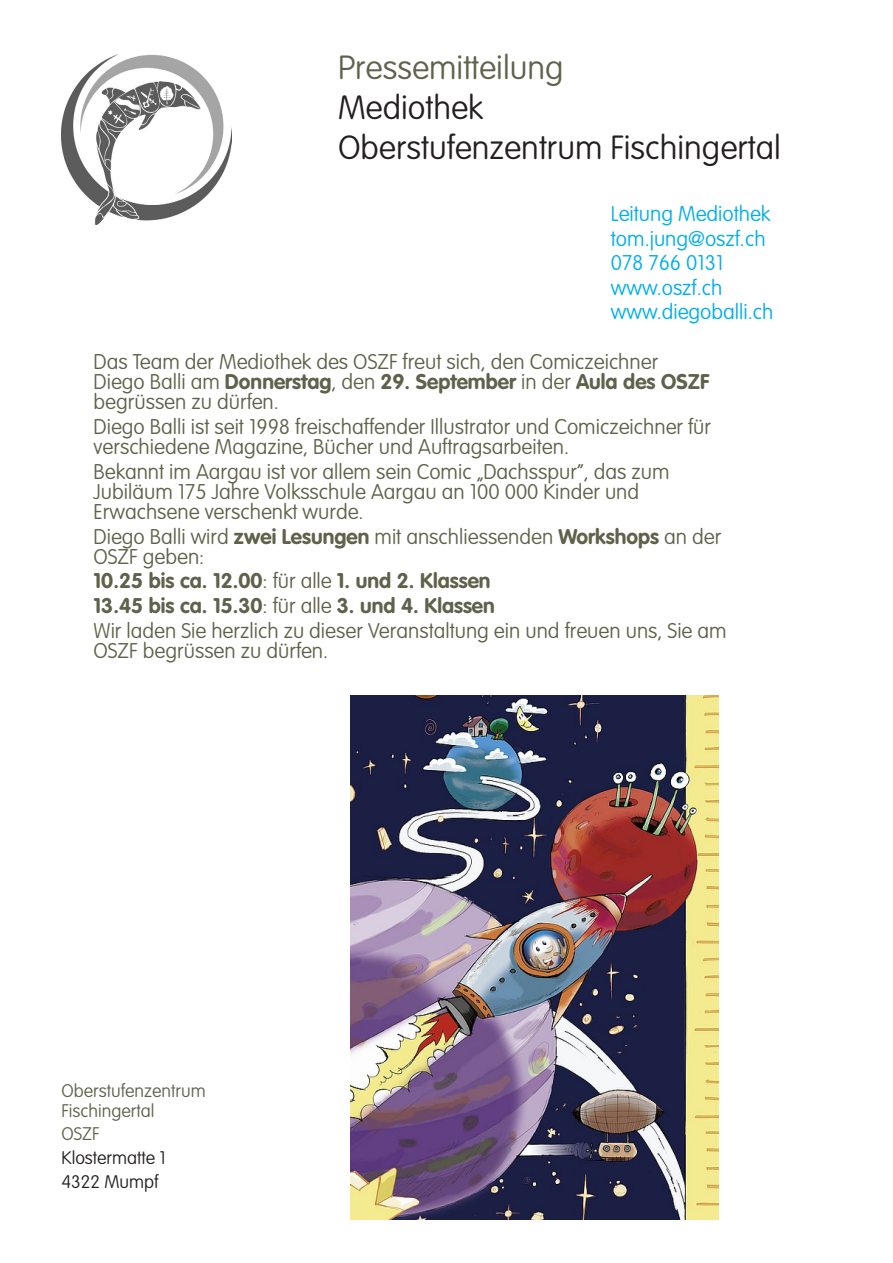
<style>
.page{position:relative;width:893px;height:1263px;background:#fff}
.page>*{position:absolute;margin:0;border:0;box-sizing:border-box;transform-origin:0 0}
.luminous_Press_Text{font:100 33px "VAG Rounded";color:#231f20}
.luminous_Press_Text-2{font:100 33px "VAG Rounded";color:#60614b}
.luminous_Text_Style{font:100 21px/20.2px "VAG Rounded";color:#60614b}
.luminous_Text_Style-2{font:700 21px "VAG Rounded";color:#60614b}
.luminous_Text_Style-3{font:100 21px "VAG Rounded";color:#00aeef}
.luminous_Signature_S{font:100 18px/19.5px "VAG Rounded";color:#60614b}
.luminous_Signature_S-2{font:100 18px "VAG Rounded";color:#231f20}
.s1{font-weight:700}
.s2{font-weight:100}
</style>
<div class="page">
<img style="left:62px;top:55px;width:169px;height:169px">
<img style="left:351px;top:695px;width:367px;height:525px">
<p class="luminous_Press_Text-2" style="left:338px;top:48px;width:227px">Pressemitteilung</p>
<p class="luminous_Press_Text" style="left:338px;top:88px;width:146px">Mediothek</p>
<p class="luminous_Press_Text" style="left:338px;top:129px;width:444px">Oberstufenzentrum Fischingertal</p>
<p class="luminous_Text_Style-3" style="left:611px;top:202px;width:161px">Leitung Mediothek</p>
<p class="luminous_Text_Style-3" style="left:611px;top:226px;width:156px">tom.jung@oszf.ch</p>
<p class="luminous_Text_Style-3" style="left:611px;top:251px;width:114px">078 766 0131</p>
<p class="luminous_Text_Style-3" style="left:611px;top:275px;width:113px">www.oszf.ch</p>
<p class="luminous_Text_Style-3" style="left:611px;top:300px;width:164px">www.diegoballi.ch</p>
<p class="luminous_Text_Style" style="left:94px;top:352px;width:617px">Das Team der Mediothek des OSZF freut sich, den Comiczeichner<br>Diego Balli am <span class="s1">Donnerstag</span>, den <span class="s1">29. September</span> in der <span class="s1">Aula des OSZF </span>begrüssen zu dürfen.</p>
<p class="luminous_Text_Style" style="left:94px;top:417px;width:619px">Diego Balli ist seit 1998 freischaffender Illustrator und Comiczeichner für verschiedene Magazine, Bücher und Auftragsarbeiten.</p>
<p class="luminous_Text_Style" style="left:94px;top:462px;width:577px">Bekannt im Aargau ist vor allem sein Comic „Dachsspur“, das zum<br>Jubiläum 175 Jahre Volksschule Aargau an 100 000 Kinder und<br>Erwachsene verschenkt wurde.</p>
<p class="luminous_Text_Style" style="left:94px;top:527px;width:629px">Diego Balli wird <span class="s1">zwei Lesungen</span> mit anschliessenden <span class="s1">Workshops</span> an der<br>OSZF geben:</p>
<p class="luminous_Text_Style-2" style="left:94px;top:569px;width:399px">10.25 bis ca. 12.00<span class="s2">: für alle</span> 1. und 2. Klassen</p>
<p class="luminous_Text_Style-2" style="left:94px;top:593px;width:403px">13.45 bis ca. 15.30<span class="s2">: für alle</span> 3. und 4. Klassen</p>
<p class="luminous_Text_Style" style="left:94px;top:621px;width:635px">Wir laden Sie herzlich zu dieser Veranstaltung ein und freuen uns, Sie am<br>OSZF begrüssen zu dürfen.</p>
<p class="luminous_Signature_S" style="left:62px;top:1081px;width:146px">Oberstufenzentrum<br>Fischingertal</p>
<p class="luminous_Signature_S" style="left:62px;top:1125px;width:39px">OSZF</p>
<p class="luminous_Signature_S-2" style="left:62px;top:1147px;width:106px">Klostermatte 1</p>
<p class="luminous_Signature_S-2" style="left:62px;top:1171px;width:98px">4322 Mumpf</p>
</div>
